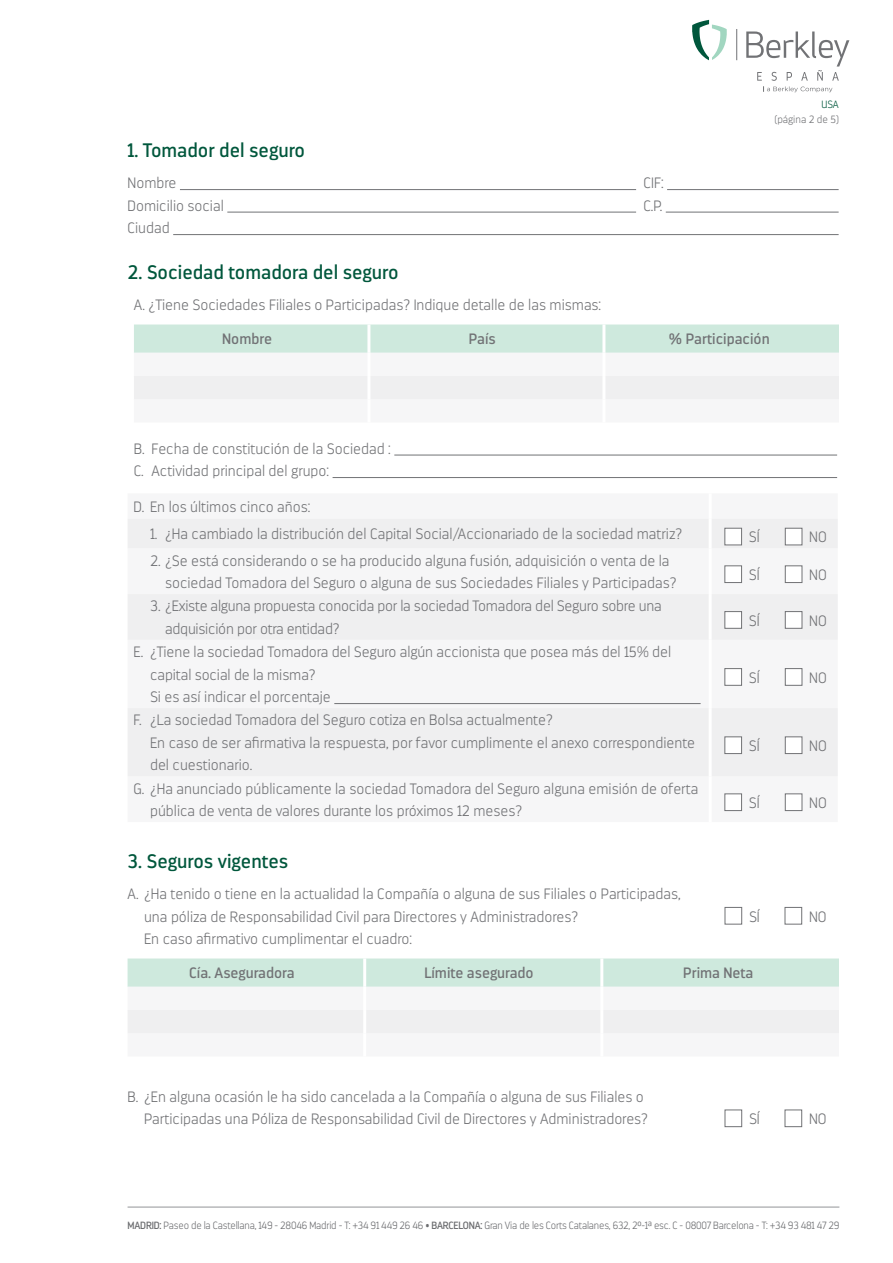
<style>
.page{position:relative;width:893px;height:1263px;background:#fff}
.page>*{position:absolute;margin:0;border:0;box-sizing:border-box;transform-origin:0 0}
.t1{font:19.5px "Darwin";color:#00573c}
.Text_Normal{font:200 15px/22.5px "Darwin";color:#717275}
.t2{font:15px "Darwin";color:#717275}
.t3{font:200 10.5px "Darwin";letter-spacing:-.02em;color:#6c6d70}
.t4{font:200 10.5px "Darwin";color:#717275}
.t5{font:200 10.5px "Darwin";color:#00573c}
.s1{font-weight:400}
</style>
<div class="page">
<hr style="left:128px;top:1207px;width:711px;height:1px;background:#939598">
<svg style="left:692px;top:20px;width:35px;height:40px"></svg>
<hr style="left:736px;top:29px;width:1px;height:31px;background:#717275">
<svg style="left:746px;top:32px;width:103px;height:60px"></svg>
<hr style="left:180px;top:189px;width:456px;height:1px;background:#717275">
<hr style="left:667px;top:189px;width:172px;height:1px;background:#717275">
<hr style="left:227px;top:212px;width:409px;height:1px;background:#717275">
<hr style="left:666px;top:212px;width:173px;height:1px;background:#717275">
<hr style="left:173px;top:234px;width:666px;height:1px;background:#717275">
<hr style="left:394px;top:455px;width:443px;height:1px;background:#717275">
<hr style="left:333px;top:477px;width:504px;height:1px;background:#717275">
<svg style="left:134px;top:324px;width:705px;height:29px"></svg>
<div style="left:134px;top:376px;width:705px;height:23px;background:#efeff0"></div>
<hr style="left:367px;top:324px;width:3px;height:29px;background:#fff">
<hr style="left:602px;top:324px;width:3px;height:29px;background:#fff">
<hr style="left:367px;top:376px;width:3px;height:23px;background:#fff">
<hr style="left:602px;top:376px;width:3px;height:23px;background:#fff">
<div style="left:128px;top:519px;width:710px;height:257px;background:#efeff0"></div>
<hr style="left:709px;top:519px;width:3px;height:29px;background:#fff">
<hr style="left:709px;top:548px;width:3px;height:46px;background:#fff">
<hr style="left:709px;top:594px;width:3px;height:46px;background:#fff">
<hr style="left:709px;top:640px;width:3px;height:68px;background:#fff">
<hr style="left:709px;top:708px;width:3px;height:68px;background:#fff">
<div style="left:725px;top:528px;width:17px;height:17px;background:#fff"></div>
<div style="left:724px;top:528px;width:18px;height:17px;border:1px solid #717275"></div>
<div style="left:785px;top:528px;width:17px;height:17px;background:#fff;border:1px solid #717275"></div>
<div style="left:725px;top:566px;width:17px;height:16px;background:#fff"></div>
<div style="left:724px;top:565px;width:18px;height:18px;border:1px solid #717275"></div>
<div style="left:785px;top:565px;width:17px;height:18px;background:#fff;border:1px solid #717275"></div>
<div style="left:725px;top:612px;width:17px;height:16px;background:#fff"></div>
<div style="left:724px;top:611px;width:18px;height:18px;border:1px solid #717275"></div>
<div style="left:785px;top:611px;width:17px;height:18px;background:#fff;border:1px solid #717275"></div>
<hr style="left:334px;top:703px;width:367px;height:1px;background:#717275">
<div style="left:725px;top:669px;width:17px;height:16px;background:#fff"></div>
<div style="left:724px;top:668px;width:18px;height:18px;border:1px solid #717275"></div>
<div style="left:785px;top:668px;width:17px;height:18px;background:#fff;border:1px solid #717275"></div>
<div style="left:725px;top:737px;width:17px;height:16px;background:#fff"></div>
<div style="left:724px;top:736px;width:18px;height:18px;border:1px solid #717275"></div>
<div style="left:785px;top:736px;width:17px;height:18px;background:#fff;border:1px solid #717275"></div>
<div style="left:724px;top:793px;width:18px;height:18px;border:1px solid #717275"></div>
<div style="left:785px;top:793px;width:17px;height:18px;background:#fff;border:1px solid #717275"></div>
<div style="left:725px;top:907px;width:17px;height:17px;background:#fff;border:1px solid #717275"></div>
<div style="left:785px;top:907px;width:17px;height:17px;background:#fff;border:1px solid #717275"></div>
<svg style="left:128px;top:958px;width:711px;height:29px"></svg>
<div style="left:128px;top:1010px;width:711px;height:23px;background:#efeff0"></div>
<hr style="left:363px;top:958px;width:3px;height:29px;background:#fff">
<hr style="left:600px;top:958px;width:3px;height:29px;background:#fff">
<hr style="left:363px;top:1010px;width:3px;height:23px;background:#fff">
<hr style="left:600px;top:1010px;width:3px;height:23px;background:#fff">
<div style="left:725px;top:1109px;width:17px;height:18px;background:#fff;border:1px solid #717275"></div>
<div style="left:785px;top:1109px;width:17px;height:18px;background:#fff;border:1px solid #717275"></div>
<p class="t5" style="left:821px;top:98px;width:19px">USA</p>
<p class="t4" style="left:774px;top:113px;width:66px">(página 2 de 5)</p>
<p class="t1" style="left:128px;top:139px;width:179px">1. Tomador del seguro</p>
<p class="Text_Normal" style="left:128px;top:172px;width:50px">Nombre</p>
<p class="Text_Normal" style="left:644px;top:172px;width:22px">CIF:</p>
<p class="Text_Normal" style="left:128px;top:194px;width:98px">Domicilio social</p>
<p class="Text_Normal" style="left:644px;top:194px;width:20px">C.P.</p>
<p class="Text_Normal" style="left:128px;top:217px;width:44px">Ciudad</p>
<p class="t1" style="left:128px;top:260px;width:273px">2. Sociedad tomadora del seguro</p>
<p class="Text_Normal" style="left:134px;top:294px;width:469px">A. ¿Tiene Sociedades Filiales o Participadas? Indique detalle de las mismas:</p>
<p class="t2" style="left:222px;top:330px;width:51px">Nombre</p>
<p class="t2" style="left:469px;top:330px;width:29px">País</p>
<p class="t2" style="left:669px;top:330px;width:102px">% Participación</p>
<p class="Text_Normal" style="left:134px;top:437px;width:258px">B. Fecha de constitución de la Sociedad :</p>
<p class="Text_Normal" style="left:134px;top:460px;width:197px">C. Actividad principal del grupo:</p>
<p class="Text_Normal" style="left:134px;top:495px;width:178px">D. En los últimos cinco años:</p>
<p class="Text_Normal" style="left:150px;top:523px;width:534px">1. ¿Ha cambiado la distribución del Capital Social/Accionariado de la sociedad matriz?</p>
<p class="Text_Normal" style="left:749px;top:526px;width:12px">SÍ</p>
<p class="Text_Normal" style="left:809px;top:526px;width:19px">NO</p>
<p class="Text_Normal" style="left:165px;top:549px;width:513px;text-indent:-15px">2. ¿Se está considerando o se ha producido alguna fusión, adquisición o venta de la sociedad Tomadora del Seguro o alguna de sus Sociedades Filiales y Participadas?</p>
<p class="Text_Normal" style="left:749px;top:564px;width:12px">SÍ</p>
<p class="Text_Normal" style="left:809px;top:564px;width:19px">NO</p>
<p class="Text_Normal" style="left:165px;top:595px;width:498px;text-indent:-15px">3. ¿Existe alguna propuesta conocida por la sociedad Tomadora del Seguro sobre una adquisición por otra entidad?</p>
<p class="Text_Normal" style="left:150px;top:641px;width:523px;text-indent:-16px">E. ¿Tiene la sociedad Tomadora del Seguro algún accionista que posea más del 15% del capital social de la misma?<br>Si es así indicar el porcentaje</p>
<p class="Text_Normal" style="left:150px;top:709px;width:547px;text-indent:-16px">F. ¿La sociedad Tomadora del Seguro cotiza en Bolsa actualmente?<br>En caso de ser afirmativa la respuesta, por favor cumplimente el anexo correspondiente del cuestionario.</p>
<p class="Text_Normal" style="left:150px;top:777px;width:550px;text-indent:-16px">G. ¿Ha anunciado públicamente la sociedad Tomadora del Seguro alguna emisión de oferta pública de venta de valores durante los próximos 12 meses?</p>
<p class="t1" style="left:128px;top:849px;width:162px">3. Seguros vigentes</p>
<p class="Text_Normal" style="left:144px;top:883px;width:538px;text-indent:-16px">A. ¿Ha tenido o tiene en la actualidad la Compañía o alguna de sus Filiales o Participadas, una póliza de Responsabilidad Civil para Directores y Administradores?</p>
<p class="Text_Normal" style="left:749px;top:609px;width:12px">SÍ</p>
<p class="Text_Normal" style="left:809px;top:609px;width:19px">NO</p>
<p class="Text_Normal" style="left:749px;top:666px;width:12px">SÍ</p>
<p class="Text_Normal" style="left:809px;top:666px;width:19px">NO</p>
<p class="Text_Normal" style="left:749px;top:735px;width:12px">SÍ</p>
<p class="Text_Normal" style="left:809px;top:735px;width:19px">NO</p>
<p class="Text_Normal" style="left:749px;top:792px;width:12px">SÍ</p>
<p class="Text_Normal" style="left:809px;top:792px;width:19px">NO</p>
<p class="Text_Normal" style="left:749px;top:905px;width:12px">SÍ</p>
<p class="Text_Normal" style="left:809px;top:905px;width:19px">NO</p>
<p class="Text_Normal" style="left:144px;top:928px;width:269px">En caso afirmativo cumplimentar el cuadro:</p>
<p class="t2" style="left:189px;top:964px;width:107px">Cía. Aseguradora</p>
<p class="t2" style="left:424px;top:964px;width:111px">Límite asegurado</p>
<p class="t2" style="left:683px;top:964px;width:72px">Prima Neta</p>
<p class="Text_Normal" style="left:128px;top:1085px;width:522px;text-align:right">B. ¿En alguna ocasión le ha sido cancelada a la Compañía o alguna de sus Filiales o<br>Participadas una Póliza de Responsabilidad Civil de Directores y Administradores?</p>
<p class="Text_Normal" style="left:749px;top:1108px;width:12px">SÍ</p>
<p class="Text_Normal" style="left:809px;top:1108px;width:19px">NO</p>
<p class="t3" style="left:128px;top:1219px;width:713px"><span class="s1">MADRID:</span> Paseo de la Castellana, 149 - 28046 Madrid - T: +34 91 449 26 46 • <span class="s1">BARCELONA:</span> Gran Via de les Corts Catalanes, 632, 2º-1ª esc. C - 08007 Barcelona - T: +34 93 481 47 29</p>
</div>
